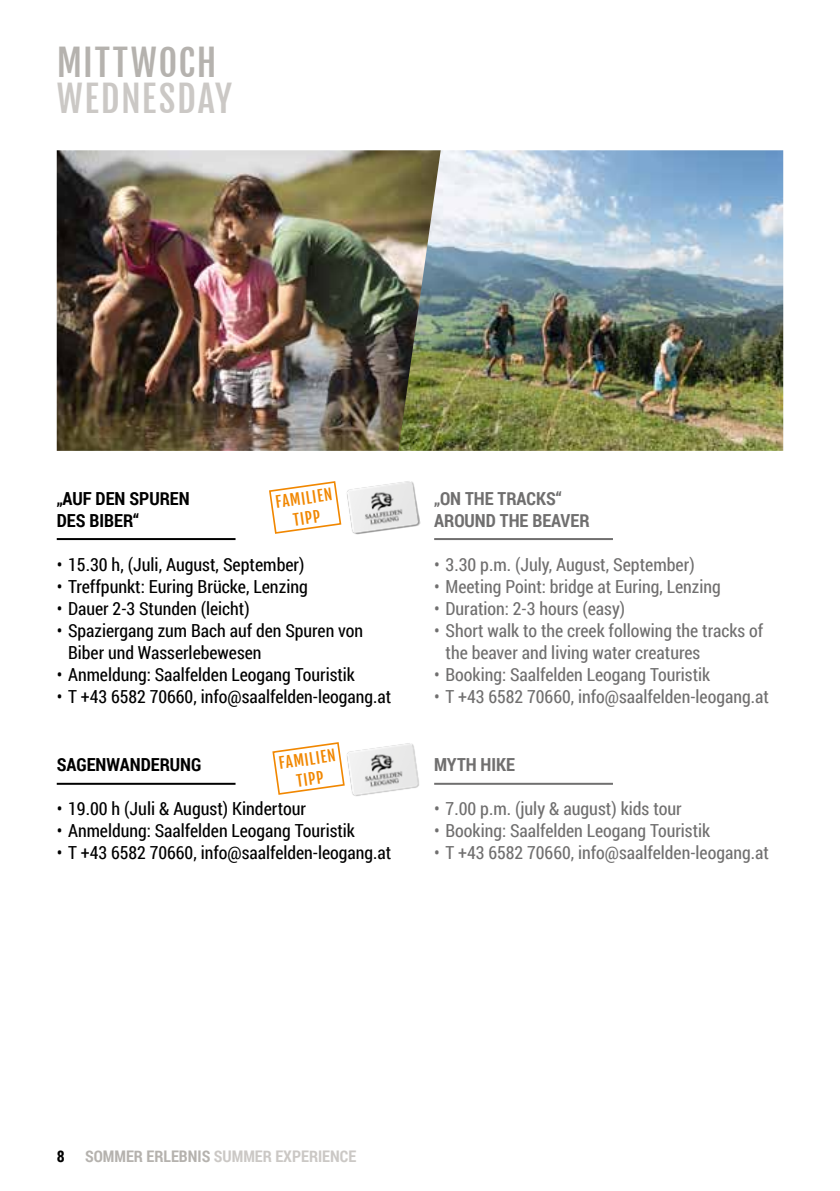
<style>
.page{position:relative;width:840px;height:1191px;background:#fff}
.page>*{position:absolute;margin:0;border:0;box-sizing:border-box;transform-origin:0 0}
.t1{font:36px "Fjalla One";letter-spacing:.045em;color:#cbc8c5}
.t2{font:36px "Fjalla One";letter-spacing:.05em;color:#b5b2ae}
.t3{font:18px/22px "Roboto Condensed";color:#706f6f}
.t4{font:18px/22px "Roboto Condensed";color:#000}
.t5{font:700 18px/22px "Roboto Condensed";color:#000}
.t6{font:700 18px/22px "Roboto Condensed";color:#706f6f}
.t7{font:700 16px "Roboto Condensed";color:#cbc8c5}
.t8{font:700 16px "Roboto Condensed";color:#000}
.t9{font:15px/20px "Fjalla One";color:#f18700;text-align:center}
.s1{color:#b5b2ae}
</style>
<div class="page">
<img style="left:440px;top:150px;width:342px;height:301px">
<img style="left:57px;top:150px;width:383px;height:301px">
<hr style="left:57px;top:783px;width:178px;height:2px;background:#000">
<hr style="left:434px;top:783px;width:178px;height:2px;background:#706f6f">
<img style="left:347px;top:743px;width:72px;height:53px">
<svg style="left:272px;top:742px;width:73px;height:53px"></svg>
<hr style="left:57px;top:538px;width:178px;height:2px;background:#000">
<hr style="left:434px;top:538px;width:178px;height:2px;background:#706f6f">
<img style="left:347px;top:481px;width:74px;height:54px">
<svg style="left:269px;top:481px;width:73px;height:53px"></svg>
<h1 class="t2" style="left:57px;top:41px;width:161px">MITTWOCH</h1>
<h1 class="t1" style="left:57px;top:77px;width:177px">WEDNESDAY</h1>
<p class="t9" style="left:274px;top:492px;width:59px;rotate:-8deg">FAMILIEN<br>TIPP</p>
<p class="t5" style="left:57px;top:486px;width:134px">„AUF DEN SPUREN<br>DES BIBER“</p>
<p class="t4" style="left:57px;top:553px;width:249px">• 15.30 h, (Juli, August, September)</p>
<p class="t4" style="left:57px;top:575px;width:252px">• Treffpunkt: Euring Brücke, Lenzing</p>
<p class="t4" style="left:57px;top:597px;width:194px">• Dauer 2-3 Stunden (leicht)</p>
<p class="t4" style="left:68px;top:619px;width:296px;text-indent:-11px">• Spaziergang zum Bach auf den Spuren von<br>Biber und Wasserlebewesen</p>
<p class="t4" style="left:57px;top:663px;width:299px">• Anmeldung: Saalfelden Leogang Touristik</p>
<p class="t4" style="left:57px;top:685px;width:336px">• T +43 6582 70660, info@saalfelden-leogang.at</p>
<p class="t6" style="left:434px;top:486px;width:157px">„ON THE TRACKS“<br>AROUND THE BEAVER</p>
<p class="t3" style="left:434px;top:553px;width:262px">• 3.30 p.m. (July, August, September)</p>
<p class="t3" style="left:434px;top:575px;width:288px">• Meeting Point: bridge at Euring, Lenzing</p>
<p class="t3" style="left:434px;top:597px;width:192px">• Duration: 2-3 hours (easy)</p>
<p class="t3" style="left:445px;top:619px;width:319px;text-indent:-11px">• Short walk to the creek following the tracks of the beaver and living water creatures</p>
<p class="t3" style="left:434px;top:663px;width:277px">• Booking: Saalfelden Leogang Touristik</p>
<p class="t3" style="left:434px;top:685px;width:336px">• T +43 6582 70660, info@saalfelden-leogang.at</p>
<p class="t9" style="left:277px;top:753px;width:59px;rotate:-8deg">FAMILIEN<br>TIPP</p>
<p class="t5" style="left:57px;top:753px;width:146px">SAGENWANDERUNG</p>
<p class="t4" style="left:57px;top:797px;width:251px">• 19.00 h (Juli &amp; August) Kindertour</p>
<p class="t4" style="left:57px;top:819px;width:299px">• Anmeldung: Saalfelden Leogang Touristik</p>
<p class="t4" style="left:57px;top:841px;width:336px">• T +43 6582 70660, info@saalfelden-leogang.at</p>
<p class="t6" style="left:434px;top:753px;width:82px">MYTH HIKE</p>
<p class="t3" style="left:434px;top:797px;width:249px">• 7.00 p.m. (july &amp; august) kids tour</p>
<p class="t3" style="left:434px;top:819px;width:277px">• Booking: Saalfelden Leogang Touristik</p>
<p class="t3" style="left:434px;top:841px;width:336px">• T +43 6582 70660, info@saalfelden-leogang.at</p>
<p class="t8" style="left:57px;top:1145px;width:9px">8</p>
<p class="t7" style="left:85px;top:1145px;width:272px"><span class="s1">SOMMER ERLEBNIS</span> SUMMER EXPERIENCE</p>
</div>
